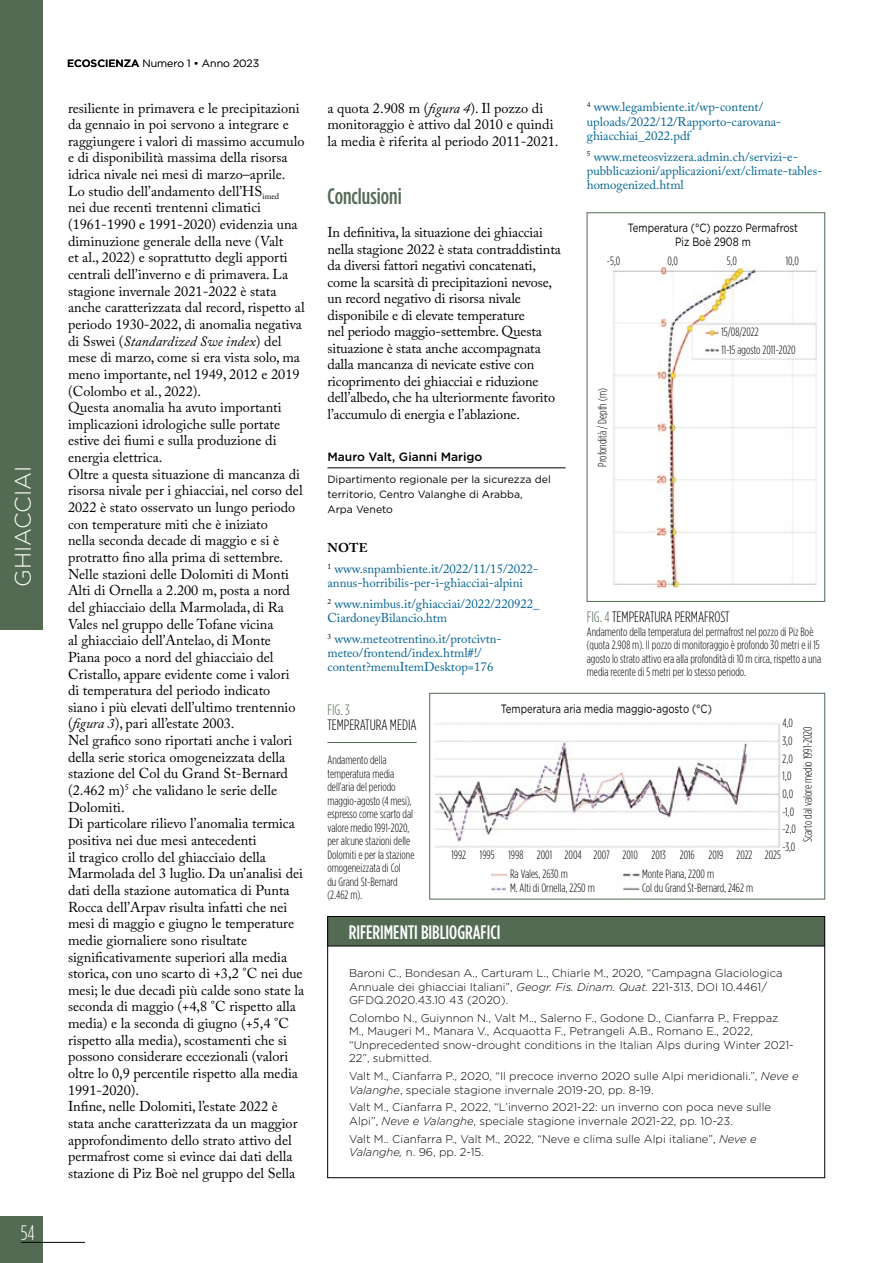
<style>
.page{position:relative;width:893px;height:1263px;background:#fff}
.page>*{position:absolute;margin:0;border:0;box-sizing:border-box;transform-origin:0 0}
.t1{font:500 condensed 22.5px "Gotham HTF";color:#536a53}
.t2{font:300 22.5px "Gotham HTF";color:#fff}
.t3{font:300 condensed 21px "Gotham HTF";color:#fff}
.t4{font:500 condensed 19.5px "Gotham HTF";color:#fff}
.t5{font:300 condensed 15px "Gotham HTF";color:#000}
.t6{font:300 condensed 15px "Gotham HTF";color:#536a53}
.t7{font:14.25px/16.6px "Adobe Caslon Pro";color:#000}
.t8{font:12.75px/14.2px "Adobe Caslon Pro";color:#006293}
.t9{font:300 condensed 12px/13.5px "Gotham HTF";color:#000}
.t10{font:12px/13.5px "Gotham HTF";color:#000;text-align:center;scale:.8 1}
.t11{font:500 12px "Gotham HTF";color:#000}
.t12{font:300 11.25px/13.5px "Gotham HTF";color:#000}
.t13{font:10.5px/15px "Gotham HTF";color:#000}
.t14{font:300 10.5px "Gotham HTF";color:#000}
.s1{font-weight:500}
.s2{font-style:italic}
.s3{font-weight:700;color:#000}
.s4{color:#536a53}
</style>
<div class="page">
<div style="left:0;top:1216px;width:43px;height:47px;background:#536a53"></div>
<hr style="left:21px;top:1242px;width:64px;height:1px;background:#000">
<div style="left:0;top:0;width:43px;height:629px;background:#536a53"></div>
<div style="left:327px;top:916px;width:498px;height:30px;background:#536a53"></div>
<div style="left:327px;top:916px;width:498px;height:262px;border:1px solid #000"></div>
<hr style="left:327px;top:946px;width:498px;height:1px;background:#000">
<hr style="left:327px;top:468px;width:239px;height:1px;background:#000">
<img style="left:613px;top:265px;width:204px;height:324px">
<div style="left:587px;top:213px;width:238px;height:389px;border:1px solid #536a53"></div>
<img style="left:434px;top:723px;width:346px;height:168px">
<div style="left:429px;top:693px;width:396px;height:206px;border:1px solid #536a53"></div>
<hr style="left:327px;top:742px;width:90px;height:1px;background:#536a53">
<h1 class="t2" style="left:11px;top:587px;width:122px;rotate:-90deg">GHIACCIAI</h1>
<h2 class="t3" style="left:21px;top:1221px;width:16px">54</h2>
<p class="t14" style="left:67px;top:57px;width:193px"><span class="s1">ECOSCIENZA</span> Numero 1 • Anno 2023</p>
<p class="t7" style="left:68px;top:99px;width:238px">resiliente in primavera e le precipitazioni da gennaio in poi servono a integrare e raggiungere i valori di massimo accumulo e di disponibilità massima della risorsa idrica nivale nei mesi di marzo–aprile.<br>Lo studio dell’andamento dell’HS<sub>imed<br></sub>nei due recenti trentenni climatici (1961-1990 e 1991-2020) evidenzia una diminuzione generale della neve (Valt<br>et al., 2022) e soprattutto degli apporti centrali dell’inverno e di primavera. La stagione invernale 2021-2022 è stata anche caratterizzata dal record, rispetto al periodo 1930-2022, di anomalia negativa di Sswei (<span class="s2">Standardized Swe index</span>) del mese di marzo, come si era vista solo, ma meno importante, nel 1949, 2012 e 2019 (Colombo et al., 2022).<br>Questa anomalia ha avuto importanti implicazioni idrologiche sulle portate estive dei fiumi e sulla produzione di energia elettrica.<br>Oltre a questa situazione di mancanza di risorsa nivale per i ghiacciai, nel corso del 2022 è stato osservato un lungo periodo con temperature miti che è iniziato<br>nella seconda decade di maggio e si è protratto fino alla prima di settembre.<br>Nelle stazioni delle Dolomiti di Monti Alti di Ornella a 2.200 m, posta a nord del ghiacciaio della Marmolada, di Ra Vales nel gruppo delle Tofane vicina<br>al ghiacciaio dell’Antelao, di Monte Piana poco a nord del ghiacciaio del Cristallo, appare evidente come i valori<br>di temperatura del periodo indicato<br>siano i più elevati dell’ultimo trentennio (<span class="s2">figura 3</span>), pari all’estate 2003.<br>Nel grafico sono riportati anche i valori della serie storica omogeneizzata della stazione del Col du Grand St-Bernard (2.462 m)<sup>5</sup> che validano le serie delle Dolomiti.<br>Di particolare rilievo l’anomalia termica positiva nei due mesi antecedenti<br>il tragico crollo del ghiacciaio della Marmolada del 3 luglio. Da un’analisi dei dati della stazione automatica di Punta Rocca dell’Arpav risulta infatti che nei mesi di maggio e giugno le temperature medie giornaliere sono risultate significativamente superiori alla media storica, con uno scarto di +3,2 °C nei due mesi; le due decadi più calde sono state la seconda di maggio (+4,8 °C rispetto alla media) e la seconda di giugno (+5,4 °C rispetto alla media), scostamenti che si possono considerare eccezionali (valori oltre lo 0,9 percentile rispetto alla media 1991-2020).<br>Infine, nelle Dolomiti, l’estate 2022 è stata anche caratterizzata da un maggior approfondimento dello strato attivo del permafrost come si evince dai dati della stazione di Piz Boè nel gruppo del Sella</p>
<p class="t7" style="left:327px;top:99px;width:233px">a quota 2.908 m (<span class="s2">figura 4</span>). Il pozzo di monitoraggio è attivo dal 2010 e quindi la media è riferita al periodo 2011-2021.</p>
<p class="t8" style="left:587px;top:100px;width:196px"><sup>4</sup> www.legambiente.it/wp-content/ uploads/2022/12/Rapporto-carovana&shy;ghiacchiai_2022.pdf</p>
<p class="t8" style="left:587px;top:149px;width:237px"><sup>5</sup> www.meteosvizzera.admin.ch/servizi-e&shy;pubblicazioni/applicazioni/ext/climate-tables&shy;homogenized.html</p>
<h1 class="t1" style="left:327px;top:183px;width:76px">Conclusioni</h1>
<p class="t7" style="left:327px;top:224px;width:234px">In definitiva, la situazione dei ghiacciai nella stagione 2022 è stata contraddistinta da diversi fattori negativi concatenati, come la scarsità di precipitazioni nevose, un record negativo di risorsa nivale disponibile e di elevate temperature<br>nel periodo maggio-settembre. Questa situazione è stata anche accompagnata dalla mancanza di nevicate estive con ricoprimento dei ghiacciai e riduzione dell’albedo, che ha ulteriormente favorito l’accumulo di energia e l’ablazione.</p>
<p class="t11" style="left:327px;top:450px;width:157px">Mauro Valt, Gianni Marigo</p>
<p class="t13" style="left:327px;top:471px;width:225px">Dipartimento regionale per la sicurezza del territorio, Centro Valanghe di Arabba,<br>Arpa Veneto</p>
<p class="t8" style="left:327px;top:538px;width:212px;line-height:20.7px"><span class="s3">NOTE<br></span><sup>1</sup> www.snpambiente.it/2022/11/15/2022-</p>
<p class="t8" style="left:327px;top:573px;width:214px;line-height:20.5px">annus-horribilis-per-i-ghiacciai-alpini<br><sup>2</sup> www.nimbus.it/ghiacciai/2022/220922_</p>
<p class="t8" style="left:327px;top:607px;width:176px;line-height:20.5px">CiardoneyBilancio.htm<br><sup>3</sup> www.meteotrentino.it/protcivtn-</p>
<p class="t8" style="left:327px;top:645px;width:167px">meteo/frontend/index.html#!/ content?menuItemDesktop=176</p>
<p class="t10" style="left:628px;top:221px;width:214px">Temperatura (°C) pozzo Permafrost<br>Piz Boè 2908 m</p>
<p class="t9" style="left:667px;top:254px;width:12px">0,0</p>
<p class="t9" style="left:607px;top:254px;width:15px">-5,0</p>
<p class="t9" style="left:727px;top:254px;width:12px">5,0</p>
<p class="t9" style="left:786px;top:254px;width:15px">10,0</p>
<p class="t9" style="left:721px;top:323px;width:76px;line-height:17.4px">15/08/2022<br>11-15 agosto 2011-2020</p>
<p class="t9" style="left:595px;top:467px;width:80px;rotate:-90deg">Profondità / Depth (m)</p>
<p class="t5" style="left:587px;top:609px;width:144px"><span class="s4">FIG. 4</span> TEMPERATURA PERMAFROST</p>
<p class="t9" style="left:587px;top:625px;width:236px">Andamento della temperatura del permafrost nel pozzo di Piz Boè (quota 2.908 m). Il pozzo di monitoraggio è profondo 30 metri e il 15 agosto lo strato attivo era alla profondità di 10 m circa, rispetto a una media recente di 5 metri per lo stesso periodo.</p>
<p class="t6" style="left:327px;top:701px;width:24px">FIG. 3</p>
<p class="t5" style="left:327px;top:716px;width:91px">TEMPERATURA MEDIA</p>
<p class="t9" style="left:327px;top:753px;width:89px">Andamento della temperatura media dell’aria del periodo maggio-agosto (4 mesi), espresso come scarto dal valore medio 1991-2020, per alcune stazioni delle<br>Dolomiti e per la stazione omogeneizzata di Col<br>du Grand St-Bernard (2.462 m).</p>
<p class="t10" style="left:501px;top:702px;width:265px">Temperatura aria media maggio-agosto (°C)</p>
<p class="t9" style="left:782px;top:714px;width:15px;line-height:17.5px">4,0<br>3,0<br>2,0<br>1,0<br>0,0 -1,0 -2,0 -3,0</p>
<p class="t9" style="left:801px;top:842px;width:117px;rotate:-90deg">Scarto dal valore medio 1991-2020</p>
<p class="t9" style="left:708px;top:848px;width:46px">2019 2022</p>
<p class="t9" style="left:510px;top:846px;width:186px;line-height:18.3px;text-indent:-59px">1992 1995 1998 2001 2004 2007 2010 2013 2016<br>Ra Vales, 2630 m</p>
<p class="t9" style="left:765px;top:848px;width:18px">2025</p>
<p class="t9" style="left:642px;top:866px;width:73px">Monte Piana, 2200 m</p>
<p class="t9" style="left:642px;top:880px;width:113px">Col du Grand St-Bernard, 2462 m</p>
<p class="t9" style="left:510px;top:880px;width:86px">M. Alti di Ornella, 2250 m</p>
<h3 class="t4" style="left:349px;top:922px;width:153px">RIFERIMENTI BIBLIOGRAFICI</h3>
<p class="t12" style="left:349px;top:966px;width:435px">Baroni C., Bondesan A., Carturam L., Chiarle M., 2020, “Campagna Glaciologica<br>Annuale dei ghiacciai Italiani”, <span class="s2">Geogr. Fis. Dinam. Quat.</span> 221-313, DOI 10.4461/<br>GFDQ.2020.43.10 43 (2020).</p>
<p class="t12" style="left:349px;top:1011px;width:446px">Colombo N., Guiynnon N., Valt M.., Salerno F., Godone D., Cianfarra P., Freppaz M., Maugeri M., Manara V., Acquaotta F., Petrangeli A.B., Romano E., 2022, “Unprecedented snow-drought conditions in the Italian Alps during Winter 2021- 22”, submitted.</p>
<p class="t12" style="left:349px;top:1069px;width:451px">Valt M., Cianfarra P., 2020, “Il precoce inverno 2020 sulle Alpi meridionali.”, <span class="s2">Neve e<br>Valanghe</span>, speciale stagione invernale 2019-20, pp. 8-19.</p>
<p class="t12" style="left:349px;top:1100px;width:423px">Valt M., Cianfarra P., 2022, “L’inverno 2021-22: un inverno con poca neve sulle<br>Alpi”, <span class="s2">Neve e Valanghe</span>, speciale stagione invernale 2021-22, pp. 10-23.</p>
<p class="t12" style="left:349px;top:1132px;width:409px">Valt M.. Cianfarra P., Valt M., 2022, “Neve e clima sulle Alpi italiane”, <span class="s2">Neve e<br>Valanghe,</span> n. 96, pp. 2-15.</p>
</div>
